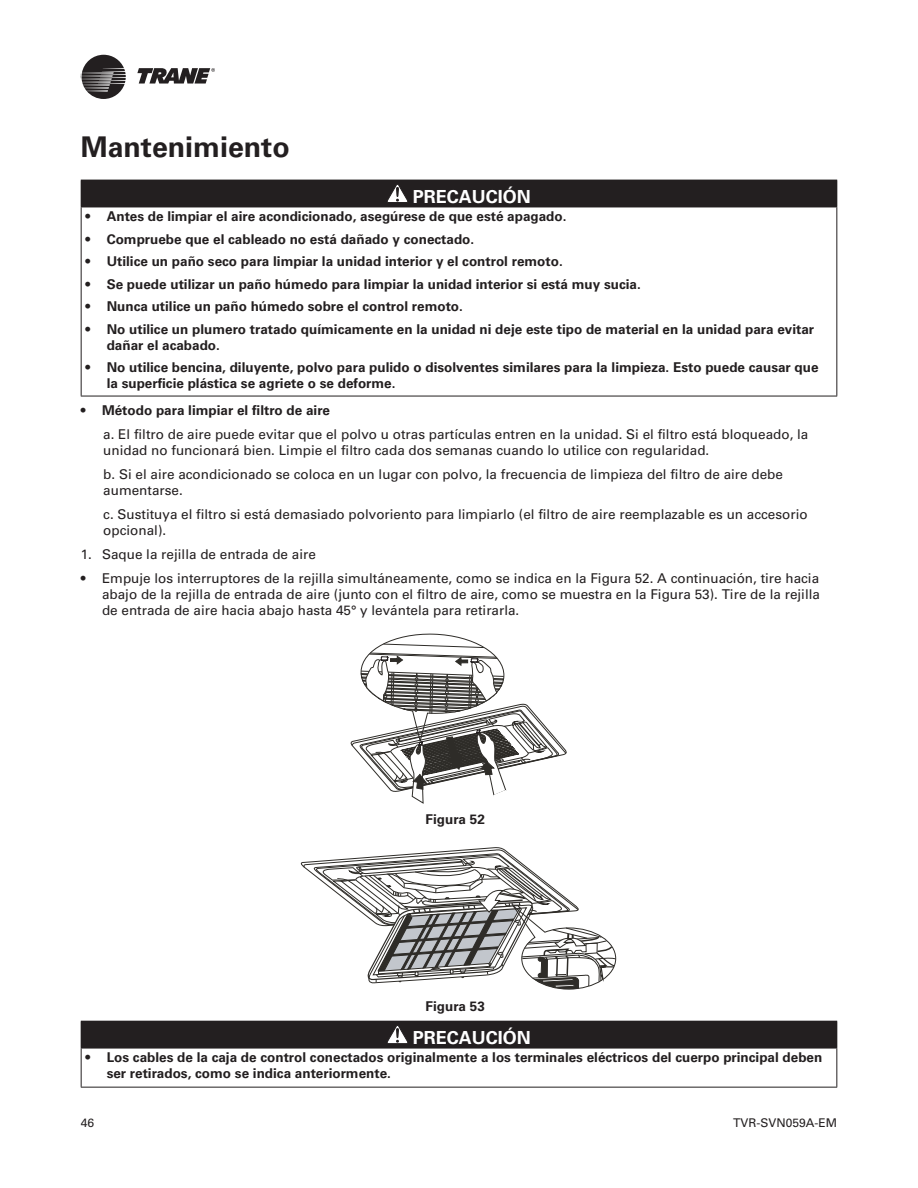
<style>
.page{position:relative;width:918px;height:1188px;background:#fff}
.page>*{position:absolute;margin:0;border:0;box-sizing:border-box;transform-origin:0 0}
.tit_01{font:700 28.5px "Univers LT Std";color:#231f20}
.t1{font:700 18px "Univers LT Std";color:#fff}
.t2{font:700 13.5px/15.8px "Univers LT Std";color:#231f20}
.txt_entrada{font:13.5px/15.8px "Univers LT Std";color:#231f20}
.t3{font:12px/18px "Arial";color:#231f20;text-align:justify}
.t4{font:12px "Univers LT Std";color:#231f20}
</style>
<div class="page">
<svg style="left:137px;top:68px;width:78px;height:16px"></svg>
<svg style="left:81px;top:54px;width:45px;height:45px"></svg>
<div style="left:81px;top:180px;width:756px;height:27px;background:#231f20"></div>
<hr style="left:81px;top:207px;width:756px;height:1px;background:#231f20">
<hr style="left:81px;top:207px;width:1px;height:189px;background:#231f20">
<hr style="left:836px;top:207px;width:1px;height:189px;background:#231f20">
<hr style="left:81px;top:396px;width:756px;height:1px;background:#231f20">
<svg style="left:387px;top:184px;width:21px;height:18px"></svg>
<svg style="left:350px;top:633px;width:217px;height:171px"></svg>
<svg style="left:300px;top:847px;width:317px;height:143px"></svg>
<div style="left:81px;top:1021px;width:756px;height:27px;background:#231f20"></div>
<hr style="left:81px;top:1048px;width:756px;height:1px;background:#231f20">
<hr style="left:81px;top:1048px;width:1px;height:39px;background:#231f20">
<hr style="left:836px;top:1048px;width:1px;height:39px;background:#231f20">
<hr style="left:81px;top:1087px;width:756px;height:1px;background:#231f20">
<svg style="left:387px;top:1026px;width:21px;height:18px"></svg>
<p class="tit_01" style="left:81px;top:130px;width:211px">Mantenimiento</p>
<p class="t1" style="left:413px;top:186px;width:120px">PRECAUCIÓN</p>
<p class="t2" style="left:85px;top:208px;width:483px">• Antes de limpiar el aire acondicionado, asegúrese de que esté apagado.</p>
<p class="t2" style="left:85px;top:231px;width:390px">• Compruebe que el cableado no está dañado y conectado.</p>
<p class="t2" style="left:85px;top:254px;width:479px">• Utilice un paño seco para limpiar la unidad interior y el control remoto.</p>
<p class="t2" style="left:85px;top:276px;width:557px">• Se puede utilizar un paño húmedo para limpiar la unidad interior si está muy sucia.</p>
<p class="t2" style="left:85px;top:299px;width:379px">• Nunca utilice un paño húmedo sobre el control remoto.</p>
<p class="t2" style="left:107px;top:321px;width:709px;text-indent:-21px">• No utilice un plumero tratado químicamente en la unidad ni deje este tipo de material en la unidad para evitar dañar el acabado.</p>
<p class="t2" style="left:107px;top:360px;width:713px;text-indent:-21px">• No utilice bencina, diluyente, polvo para pulido o disolventes similares para la limpieza. Esto puede causar que la superficie plástica se agriete o se deforme.</p>
<p class="t2" style="left:81px;top:402px;width:251px">• Método para limpiar el filtro de aire</p>
<p class="txt_entrada" style="left:103px;top:426px;width:707px">a. El filtro de aire puede evitar que el polvo u otras partículas entren en la unidad. Si el filtro está bloqueado, la unidad no funcionará bien. Limpie el filtro cada dos semanas cuando lo utilice con regularidad.</p>
<p class="txt_entrada" style="left:103px;top:466px;width:681px">b. Si el aire acondicionado se coloca en un lugar con polvo, la frecuencia de limpieza del filtro de aire debe aumentarse.</p>
<p class="txt_entrada" style="left:103px;top:506px;width:706px">c. Sustituya el filtro si está demasiado polvoriento para limpiarlo (el filtro de aire reemplazable es un accesorio opcional).</p>
<p class="txt_entrada" style="left:81px;top:546px;width:237px">1. Saque la rejilla de entrada de aire</p>
<p class="txt_entrada" style="left:102px;top:571px;width:720px;text-align:justify;text-indent:-21px">• Empuje los interruptores de la rejilla simultáneamente, como se indica en la Figura 52. A continuación, tire hacia abajo de la rejilla de entrada de aire (junto con el filtro de aire, como se muestra en la Figura 53). Tire de la rejilla de entrada de aire hacia abajo hasta 45° y levántela para retirarla.</p>
<p class="t3" style="left:315px;top:567px;width:346px">Then pull down the air intake grille (together with the air filter, as shown in Fig.13.2). Pull the air intake grille down to 45°, and lift it up to remove the grille.</p>
<p class="t2" style="left:426px;top:812px;width:61px">Figura 52</p>
<p class="t3" style="left:434px;top:992px;width:62px">Figure 13.2</p>
<p class="t2" style="left:426px;top:998px;width:61px">Figura 53</p>
<p class="t1" style="left:413px;top:1027px;width:120px">PRECAUCIÓN</p>
<p class="t2" style="left:107px;top:1050px;width:717px;text-indent:-21px">• Los cables de la caja de control conectados originalmente a los terminales eléctricos del cuerpo principal deben ser retirados, como se indica anteriormente.</p>
<p class="t4" style="left:81px;top:1116px;width:15px">46</p>
<p class="t4" style="left:733px;top:1116px;width:106px">TVR-SVN059A-EM</p>
</div>
